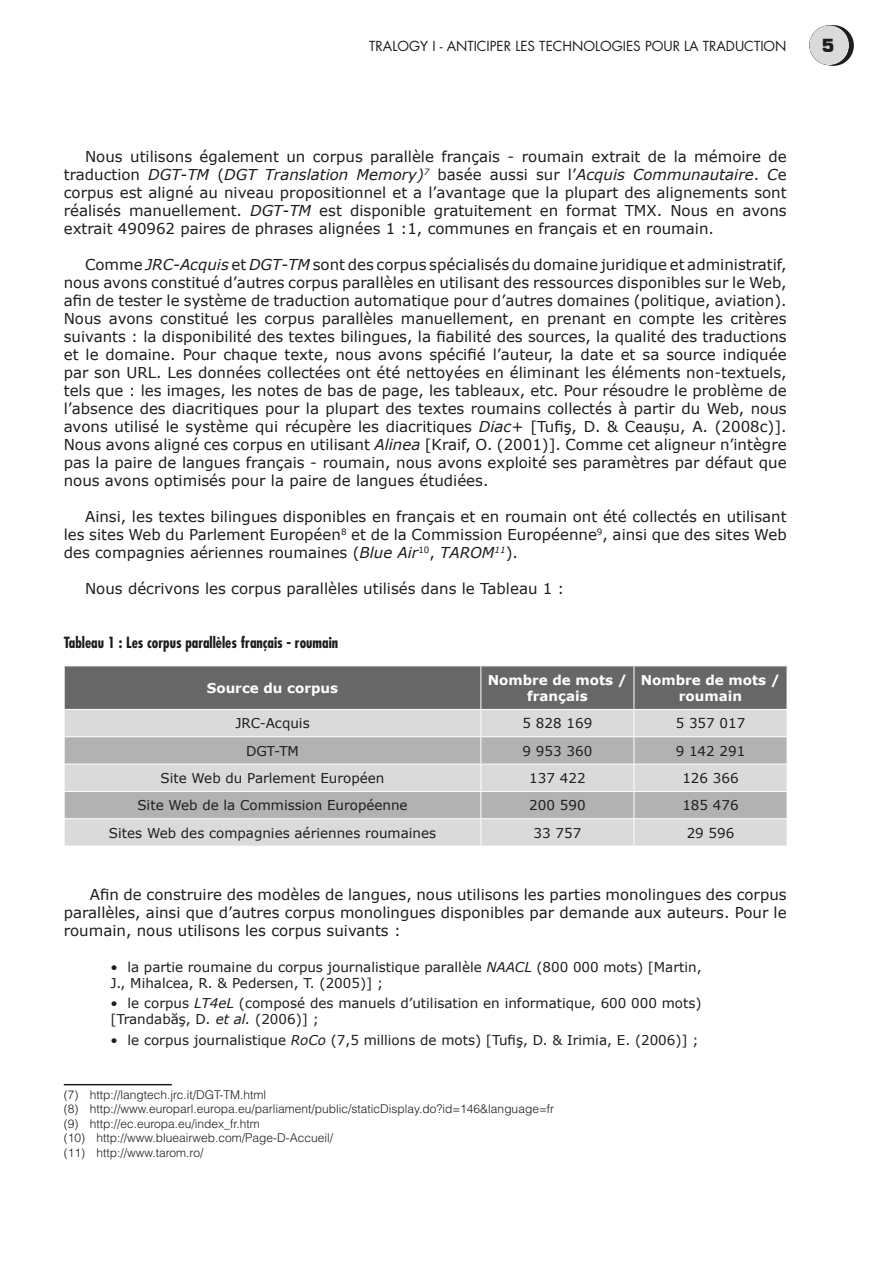
<style>
.page{position:relative;width:893px;height:1263px;background:#fff}
.page>*{position:absolute;margin:0;border:0;box-sizing:border-box;transform-origin:0 0}
.t1{font:18px "Square 721 Blk Normal";color:#1d1d1b}
.t2{font:15px/18px "Verdana";color:#1d1d1b;text-align:justify}
.t3{font:700 condensed 15px "Futura Std";color:#1d1d1b}
.t4{font:13.5px/16.2px "Verdana";color:#1d1d1b}
.t5{font:700 13.5px/16.2px "Verdana";color:#fff;text-align:center}
.t6{font:13.5px "Futura Std";color:#1d1d1b}
.t7{font:300 12px/14.4px "Helvetica LT Std";color:#1d1d1b}
.s1{font-style:italic}
</style>
<div class="page">
<img style="left:817px;top:25px;width:36px;height:40px">
<div style="left:809px;top:25px;width:40px;height:40px;background:#dadada;border-radius:50%"></div>
<hr style="left:64px;top:1084px;width:108px;height:1px;background:#1d1d1b">
<svg style="left:64px;top:666px;width:723px;height:180px;background:#b4b4b4"></svg>
<p class="t6" style="left:369px;top:37px;width:419px">TRALOGY I - ANTICIPER LES TECHNOLOGIES POUR LA TRADUCTION</p>
<p class="t1" style="left:821px;top:34px;width:15px">5</p>
<p class="t2" style="left:64px;top:147px;width:724px;text-indent:21px">Nous utilisons également un corpus parallèle français - roumain extrait de la mémoire de traduction <span class="s1">DGT-TM</span> (<span class="s1">DGT Translation Memory)</span><sup>7</sup> basée aussi sur l’<span class="s1">Acquis Communautaire</span>. <span class="s1">C</span>e corpus est aligné au niveau propositionnel et a l’avantage que la plupart des alignements sont réalisés manuellement. <span class="s1">DGT-TM</span> est disponible gratuitement en format TMX. Nous en avons extrait 490962 paires de phrases alignées 1 :1, communes en français et en roumain.</p>
<p class="t2" style="left:64px;top:255px;width:724px;text-indent:21px">Comme <span class="s1">JRC-Acquis</span> et <span class="s1">DGT-TM</span> sont des corpus spécialisés du domaine juridique et administratif, nous avons constitué d’autres corpus parallèles en utilisant des ressources disponibles sur le Web, afin de tester le système de traduction automatique pour d’autres domaines (politique, aviation).<br>Nous avons constitué les corpus parallèles manuellement, en prenant en compte les critères suivants : la disponibilité des textes bilingues, la fiabilité des sources, la qualité des traductions et le domaine. Pour chaque texte, nous avons spécifié l’auteur, la date et sa source indiquée par son URL. Les données collectées ont été nettoyées en éliminant les éléments non-textuels, tels que : les images, les notes de bas de page, les tableaux, etc. Pour résoudre le problème de l’absence des diacritiques pour la plupart des textes roumains collectés à partir du Web, nous avons utilisé le système qui récupère les diacritiques <span class="s1">Diac+</span> [Tufiş, D. &amp; Ceaușu, A. (2008c)].<br>Nous avons aligné ces corpus en utilisant <span class="s1">Alinea</span> [Kraif, O. (2001)]. Comme cet aligneur n’intègre pas la paire de langues français - roumain, nous avons exploité ses paramètres par défaut que nous avons optimisés pour la paire de langues étudiées.</p>
<p class="t2" style="left:64px;top:507px;width:724px;text-indent:21px">Ainsi, les textes bilingues disponibles en français et en roumain ont été collectés en utilisant les sites Web du Parlement Européen<sup>8</sup> et de la Commission Européenne<sup>9</sup>, ainsi que des sites Web des compagnies aériennes roumaines (<span class="s1">Blue Air</span><sup>10</sup>, <span class="s1">TAROM</span><sup>11</sup>).</p>
<p class="t2" style="left:85px;top:579px;width:481px">Nous décrivons les corpus parallèles utilisés dans le Tableau 1 :</p>
<p class="t3" style="left:64px;top:633px;width:276px">Tableau 1 : Les corpus parallèles français - roumain</p>
<p class="t5" style="left:207px;top:679px;width:133px">Source du corpus</p>
<p class="t5" style="left:488px;top:671px;width:141px">Nombre de mots / français</p>
<p class="t5" style="left:641px;top:671px;width:141px">Nombre de mots / roumain</p>
<p class="t4" style="left:235px;top:715px;width:76px">JRC-Acquis</p>
<p class="t4" style="left:523px;top:715px;width:71px">5 828 169</p>
<p class="t4" style="left:676px;top:715px;width:71px">5 357 017</p>
<p class="t4" style="left:246px;top:742px;width:55px">DGT-TM</p>
<p class="t4" style="left:523px;top:742px;width:71px">9 953 360</p>
<p class="t4" style="left:676px;top:742px;width:71px">9 142 291</p>
<p class="t4" style="left:161px;top:770px;width:225px">Site Web du Parlement Européen</p>
<p class="t4" style="left:529px;top:770px;width:58px">137 422</p>
<p class="t4" style="left:682px;top:770px;width:58px">126 366</p>
<p class="t4" style="left:137px;top:797px;width:272px">Site Web de la Commission Européenne</p>
<p class="t4" style="left:529px;top:797px;width:58px">200 590</p>
<p class="t4" style="left:682px;top:797px;width:58px">185 476</p>
<p class="t4" style="left:109px;top:824px;width:329px">Sites Web des compagnies aériennes roumaines</p>
<p class="t4" style="left:534px;top:824px;width:49px">33 757</p>
<p class="t4" style="left:687px;top:824px;width:49px">29 596</p>
<p class="t2" style="left:64px;top:885px;width:724px;text-indent:26px">Afin de construire des modèles de langues, nous utilisons les parties monolingues des corpus parallèles, ainsi que d’autres corpus monolingues disponibles par demande aux auteurs. Pour le roumain, nous utilisons les corpus suivants :</p>
<p class="t4" style="left:111px;top:958px;width:593px">• la partie roumaine du corpus journalistique parallèle <span class="s1">NAACL</span> (800 000 mots) [Martin,<br>J., Mihalcea, R. &amp; Pedersen, T. (2005)] ;</p>
<p class="t4" style="left:111px;top:995px;width:593px">• le corpus <span class="s1">LT4eL</span> (composé des manuels d’utilisation en informatique, 600 000 mots) [Trandabăş, D<span class="s1">. et al.</span> (2006)] ;</p>
<p class="t4" style="left:111px;top:1032px;width:590px">• le corpus journalistique <span class="s1">RoCo</span> (7,5 millions de mots) [Tufiş, D. &amp; Irimia, E. (2006)] ;</p>
<p class="t7" style="left:64px;top:1087px;width:492px">(7) http://langtech.jrc.it/DGT-TM.html<br>(8) http://www.europarl.europa.eu/parliament/public/staticDisplay.do?id=146&amp;language=fr (9) http://ec.europa.eu/index_fr.htm<br>(10) http://www.blueairweb.com/Page-D-Accueil/<br>(11) http://www.tarom.ro/</p>
</div>
